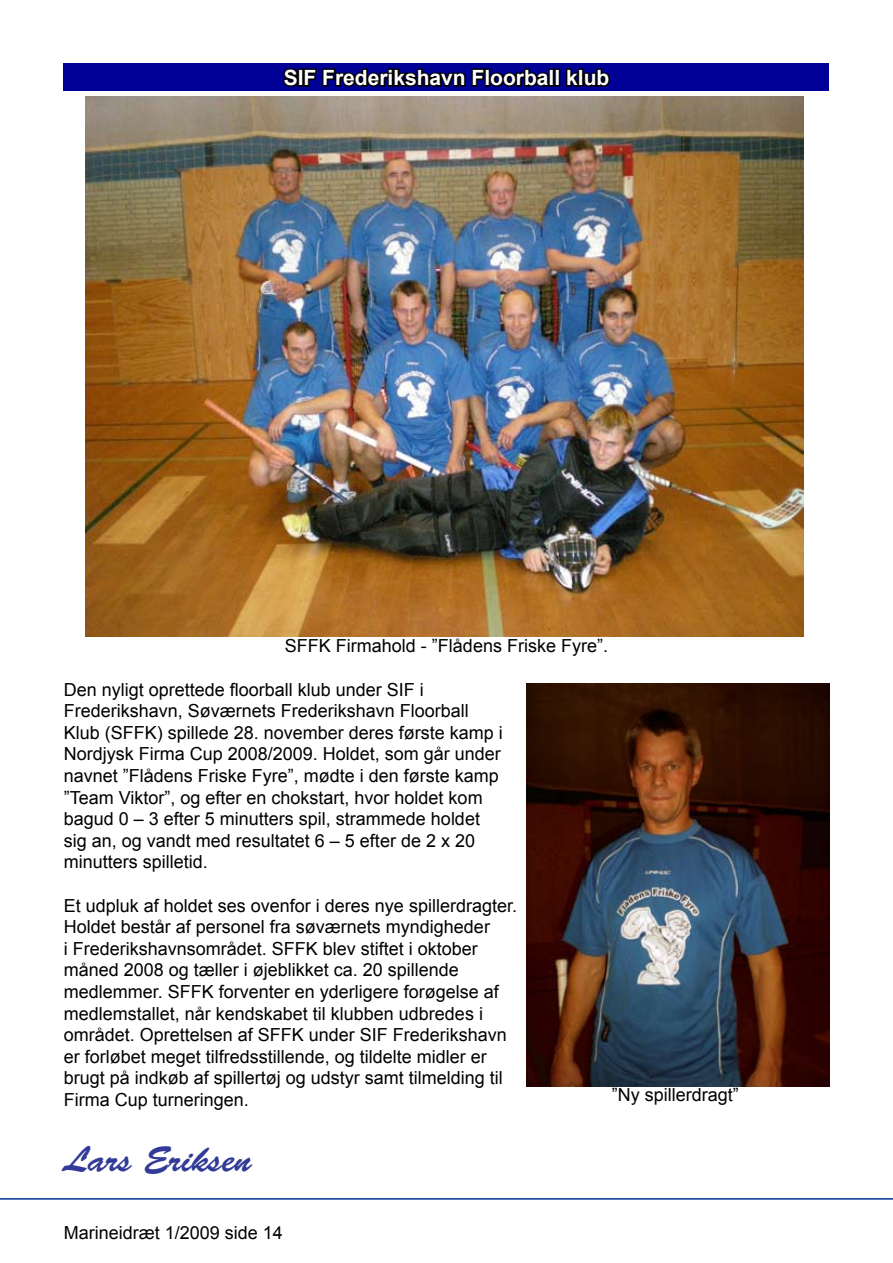
<style>
.page{position:relative;width:893px;height:1263px;background:#fff}
.page>*{position:absolute;margin:0;border:0;box-sizing:border-box;transform-origin:0 0}
.t1{font:36px "Brush Script Std";color:#323b97}
.t2{font:700 21px "Arial";color:#fff}
.t3{font:18px/21.6px "Arial";color:#000}
</style>
<div class="page">
<div style="left:64px;top:64px;width:765px;height:27px;background:#000096"></div>
<svg style="left:281px;top:63px;width:272px;height:24px"></svg>
<div style="left:549px;top:69px;width:5px;height:18px;border:3px solid #000"></div>
<div style="left:554px;top:69px;width:6px;height:18px;border:3px solid #000"></div>
<svg style="left:566px;top:68px;width:44px;height:19px"></svg>
<hr style="left:0;top:1198px;width:893px;height:1px;background:#003296">
<img style="left:85px;top:97px;width:719px;height:539px">
<img style="left:527px;top:683px;width:302px;height:403px">
<p class="t2" style="left:284px;top:64px;width:327px">SIF Frederikshavn Floorball klub</p>
<p class="t3" style="left:285px;top:635px;width:325px">SFFK Firmahold - ”Flådens Friske Fyre”.</p>
<p class="t3" style="left:64px;top:679px;width:441px">Den nyligt oprettede floorball klub under SIF i Frederikshavn, Søværnets Frederikshavn Floorball Klub (SFFK) spillede 28. november deres første kamp i Nordjysk Firma Cup 2008/2009. Holdet, som går under navnet ”Flådens Friske Fyre”, mødte i den første kamp ”Team Viktor”, og efter en chokstart, hvor holdet kom bagud 0 – 3 efter 5 minutters spil, strammede holdet sig an, og vandt med resultatet 6 – 5 efter de 2 x 20 minutters spilletid.</p>
<p class="t3" style="left:64px;top:895px;width:455px">Et udpluk af holdet ses ovenfor i deres nye spillerdragter.<br>Holdet består af personel fra søværnets myndigheder<br>i Frederikshavnsområdet. SFFK blev stiftet i oktober måned 2008 og tæller i øjeblikket ca. 20 spillende medlemmer. SFFK forventer en yderligere forøgelse af medlemstallet, når kendskabet til klubben udbredes i området. Oprettelsen af SFFK under SIF Frederikshavn er forløbet meget tilfredsstillende, og tildelte midler er brugt på indkøb af spillertøj og udstyr samt tilmelding til Firma Cup turneringen.</p>
<h1 class="t1" style="left:64px;top:1139px;width:190px">Lars Eriksen</h1>
<p class="t3" style="left:64px;top:1222px;width:221px">Marineidræt 1/2009 side 14</p>
<p class="t3" style="left:612px;top:1084px;width:129px">”Ny spillerdragt”</p>
</div>
